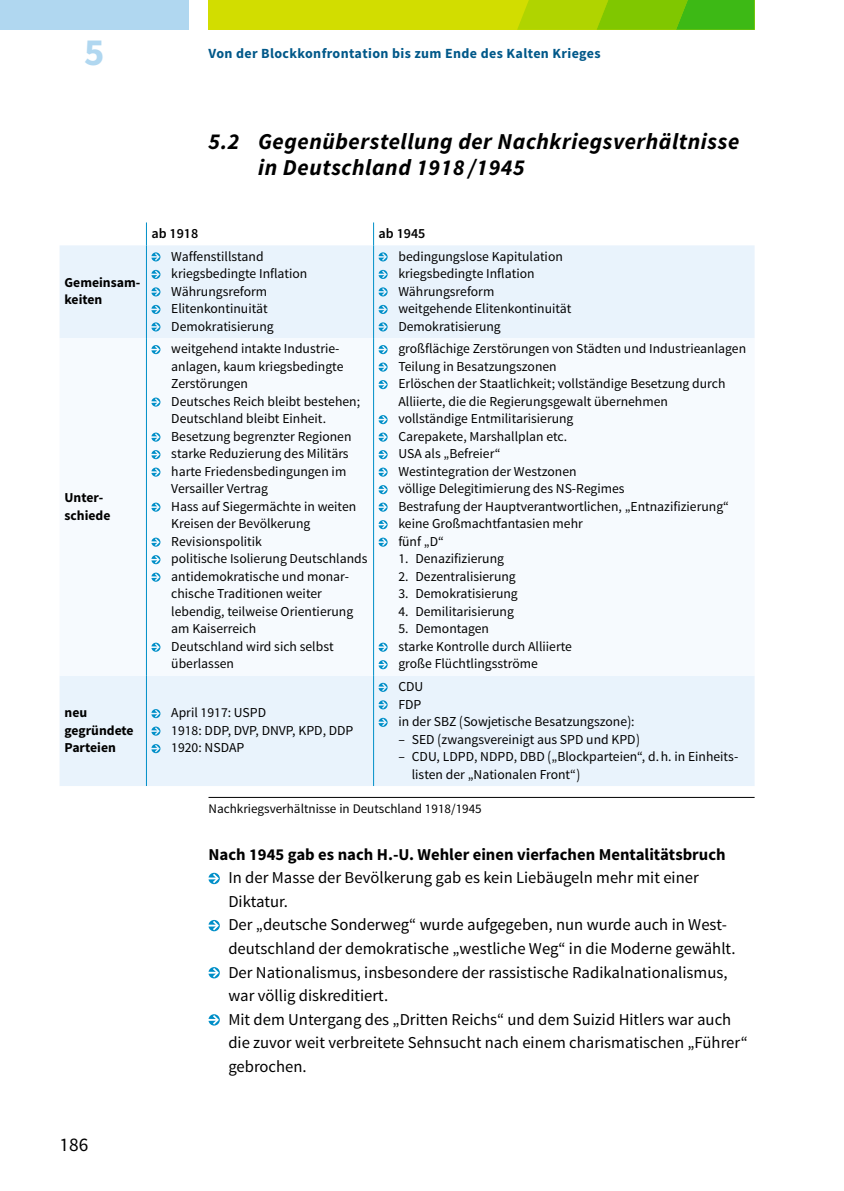
<style>
.page{position:relative;width:844px;height:1191px;background:#fff}
.page>*{position:absolute;margin:0;border:0;box-sizing:border-box;transform-origin:0 0}
.t1{font:700 38.5px "bs Sirah Sans 1";color:#b0d7f0}
.t2{font:italic 700 22.75px/26.2px "bs Sirah Sans 1";letter-spacing:.025em;color:#000}
.t3{font:19.25px "bs Sirah Sans 1";color:#000}
.t4{font:16.62px/23.6px "bs Sirah Sans 1";color:#000}
.t5{font:700 16.62px "bs Sirah Sans 1";color:#000}
.t6{font:700 14px "bs Sirah Sans 1";letter-spacing:.025em;color:#005889}
.t7{font:600 14px "bs Sirah Sans 1";color:#000}
.t8{font:13.65px/17.5px "bs Sirah Sans 1";color:#000}
.t9{font:700 13.65px/17.5px "bs Sirah Sans 1";color:#000}
.t10{font:13.12px "bs Sirah Sans 1";color:#000}
</style>
<div class="page">
<div style="left:0;top:0;width:189px;height:30px;background:#b0d7f0"></div>
<div style="left:208px;top:0;width:546px;height:30px;background:#d2dd00"></div>
<svg style="left:517px;top:0;width:238px;height:30px;background:#7ec706"></svg>
<hr style="left:208px;top:797px;width:546px;height:1px;background:#000">
<div style="left:60px;top:245px;width:694px;height:541px;background:#e9f3fc"></div>
<div style="left:60px;top:338px;width:694px;height:338px;background:#f6fafe"></div>
<svg style="left:145px;top:222px;width:230px;height:23px"></svg>
<hr style="left:146px;top:245px;width:1px;height:93px;background:#008fc8">
<hr style="left:373px;top:245px;width:1px;height:93px;background:#008fc8">
<hr style="left:146px;top:338px;width:1px;height:338px;background:#008fc8">
<hr style="left:373px;top:338px;width:1px;height:338px;background:#008fc8">
<hr style="left:146px;top:676px;width:1px;height:110px;background:#008fc8">
<hr style="left:373px;top:676px;width:1px;height:110px;background:#008fc8">
<svg style="left:151px;top:252px;width:9px;height:9px"></svg>
<svg style="left:151px;top:270px;width:9px;height:9px"></svg>
<svg style="left:151px;top:287px;width:9px;height:9px"></svg>
<svg style="left:151px;top:305px;width:9px;height:9px"></svg>
<svg style="left:151px;top:322px;width:9px;height:9px"></svg>
<svg style="left:378px;top:252px;width:9px;height:9px"></svg>
<svg style="left:378px;top:270px;width:9px;height:9px"></svg>
<svg style="left:378px;top:287px;width:9px;height:9px"></svg>
<svg style="left:378px;top:305px;width:9px;height:9px"></svg>
<svg style="left:378px;top:322px;width:9px;height:9px"></svg>
<svg style="left:151px;top:345px;width:9px;height:9px"></svg>
<svg style="left:151px;top:397px;width:9px;height:10px"></svg>
<svg style="left:151px;top:432px;width:9px;height:10px"></svg>
<svg style="left:151px;top:450px;width:9px;height:9px"></svg>
<svg style="left:151px;top:467px;width:9px;height:10px"></svg>
<svg style="left:151px;top:502px;width:9px;height:10px"></svg>
<svg style="left:151px;top:537px;width:9px;height:10px"></svg>
<svg style="left:151px;top:555px;width:9px;height:9px"></svg>
<svg style="left:151px;top:572px;width:9px;height:10px"></svg>
<svg style="left:151px;top:642px;width:9px;height:10px"></svg>
<svg style="left:378px;top:345px;width:9px;height:9px"></svg>
<svg style="left:378px;top:362px;width:9px;height:10px"></svg>
<svg style="left:378px;top:380px;width:9px;height:9px"></svg>
<svg style="left:378px;top:415px;width:9px;height:9px"></svg>
<svg style="left:378px;top:432px;width:9px;height:10px"></svg>
<svg style="left:378px;top:450px;width:9px;height:9px"></svg>
<svg style="left:378px;top:467px;width:9px;height:10px"></svg>
<svg style="left:378px;top:485px;width:9px;height:9px"></svg>
<svg style="left:378px;top:502px;width:9px;height:10px"></svg>
<svg style="left:378px;top:520px;width:9px;height:9px"></svg>
<svg style="left:378px;top:537px;width:9px;height:10px"></svg>
<svg style="left:378px;top:642px;width:9px;height:10px"></svg>
<svg style="left:378px;top:660px;width:9px;height:9px"></svg>
<svg style="left:151px;top:709px;width:9px;height:9px"></svg>
<svg style="left:151px;top:726px;width:9px;height:9px"></svg>
<svg style="left:151px;top:744px;width:9px;height:9px"></svg>
<svg style="left:378px;top:683px;width:9px;height:9px"></svg>
<svg style="left:378px;top:700px;width:9px;height:9px"></svg>
<svg style="left:378px;top:718px;width:9px;height:9px"></svg>
<svg style="left:208px;top:872px;width:12px;height:12px"></svg>
<svg style="left:208px;top:920px;width:12px;height:11px"></svg>
<svg style="left:208px;top:967px;width:12px;height:11px"></svg>
<svg style="left:208px;top:1014px;width:12px;height:11px"></svg>
<h1 class="t1" style="left:84px;top:27px;width:22px">5</h1>
<p class="t6" style="left:208px;top:45px;width:393px">Von der Blockkonfrontation bis zum Ende des Kalten Krieges</p>
<h2 class="t2" style="left:258px;top:129px;width:482px;text-indent:-50px">5.2 Gegenüberstellung der Nachkriegsverhältnisse in Deutschland 1918 /1945</h2>
<p class="t9" style="left:64px;top:274px;width:77px">Gemeinsam&shy;keiten</p>
<p class="t9" style="left:64px;top:489px;width:47px">Unter&shy;schiede</p>
<p class="t7" style="left:151px;top:224px;width:48px">ab 1918</p>
<p class="t7" style="left:378px;top:224px;width:48px">ab 1945</p>
<p class="t8" style="left:171px;top:248px;width:138px">Waffenstillstand kriegsbedingte Inflation<br>Währungsreform<br>Elitenkontinuität<br>Demokratisierung</p>
<p class="t8" style="left:398px;top:248px;width:174px">bedingungslose Kapitulation kriegsbedingte Inflation<br>Währungsreform weitgehende Elitenkontinuität<br>Demokratisierung</p>
<p class="t8" style="left:171px;top:341px;width:198px">weitgehend intakte Industrie&shy;anlagen, kaum kriegsbedingte<br>Zerstörungen<br>Deutsches Reich bleibt bestehen;<br>Deutschland bleibt Einheit.<br>Besetzung begrenzter Regionen starke Reduzierung des Militärs harte Friedensbedingungen im<br>Versailler Vertrag<br>Hass auf Siegermächte in weiten<br>Kreisen der Bevölkerung<br>Revisionspolitik<br>politische Isolierung Deutschlands antidemokratische und monar&shy;chische Traditionen weiter lebendig, teilweise Orientierung am Kaiserreich<br>Deutschland wird sich selbst überlassen</p>
<p class="t8" style="left:398px;top:341px;width:349px">großflächige Zerstörungen von Städten und Industrieanlagen Teilung in Besatzungszonen<br>Erlöschen der Staatlichkeit; vollständige Besetzung durch Alliierte, die die Regierungsgewalt übernehmen<br>vollständige Entmilitarisierung<br>Carepakete, Marshallplan etc.<br>USA als „Befreier“<br>Westintegration der Westzonen<br>völlige Delegitimierung des NS-Regimes<br>Bestrafung der Hauptverantwortlichen, „Entnazifizierung“ keine Großmachtfantasien mehr<br>fünf „D“</p>
<p class="t8" style="left:398px;top:551px;width:107px">1. Denazifizierung</p>
<p class="t8" style="left:398px;top:568px;width:119px">2. Dezentralisierung</p>
<p class="t8" style="left:398px;top:585px;width:121px">3. Demokratisierung</p>
<p class="t8" style="left:398px;top:603px;width:117px">4. Demilitarisierung</p>
<p class="t8" style="left:398px;top:620px;width:175px">5. Demontagen<br>starke Kontrolle durch Alliierte große Flüchtlingsströme</p>
<p class="t8" style="left:398px;top:678px;width:238px">CDU<br>FDP<br>in der SBZ (Sowjetische Besatzungszone):</p>
<p class="t8" style="left:398px;top:731px;width:243px">– SED (zwangsvereinigt aus SPD und KPD)</p>
<p class="t8" style="left:411px;top:748px;width:328px;text-indent:-13px">– CDU, LDPD, NDPD, DBD („Blockparteien“, d.h. in Einheits&shy;listen der „Nationalen Front“)</p>
<p class="t10" style="left:208px;top:799px;width:275px">Nachkriegsverhältnisse in Deutschland 1918/1945</p>
<p class="t5" style="left:208px;top:843px;width:518px">Nach 1945 gab es nach H.-U. Wehler einen vierfachen Mentalitätsbruch</p>
<p class="t4" style="left:228px;top:866px;width:521px">In der Masse der Bevölkerung gab es kein Liebäugeln mehr mit einer Diktatur.<br>Der „deutsche Sonderweg“ wurde aufgegeben, nun wurde auch in West&shy;deutschland der demokratische „westliche Weg“ in die Moderne gewählt.<br>Der Nationalismus, insbesondere der rassistische Radikalnationalismus, war völlig diskreditiert.<br>Mit dem Untergang des „Dritten Reichs“ und dem Suizid Hitlers war auch die zuvor weit verbreitete Sehnsucht nach einem charismatischen „Führer“ gebrochen.</p>
<p class="t9" style="left:64px;top:704px;width:71px">neu gegründete<br>Parteien</p>
<p class="t8" style="left:171px;top:704px;width:184px">April 1917: USPD<br>1918: DDP, DVP, DNVP, KPD, DDP<br>1920: NSDAP</p>
<h3 class="t3" style="left:60px;top:1132px;width:30px">186</h3>
</div>
